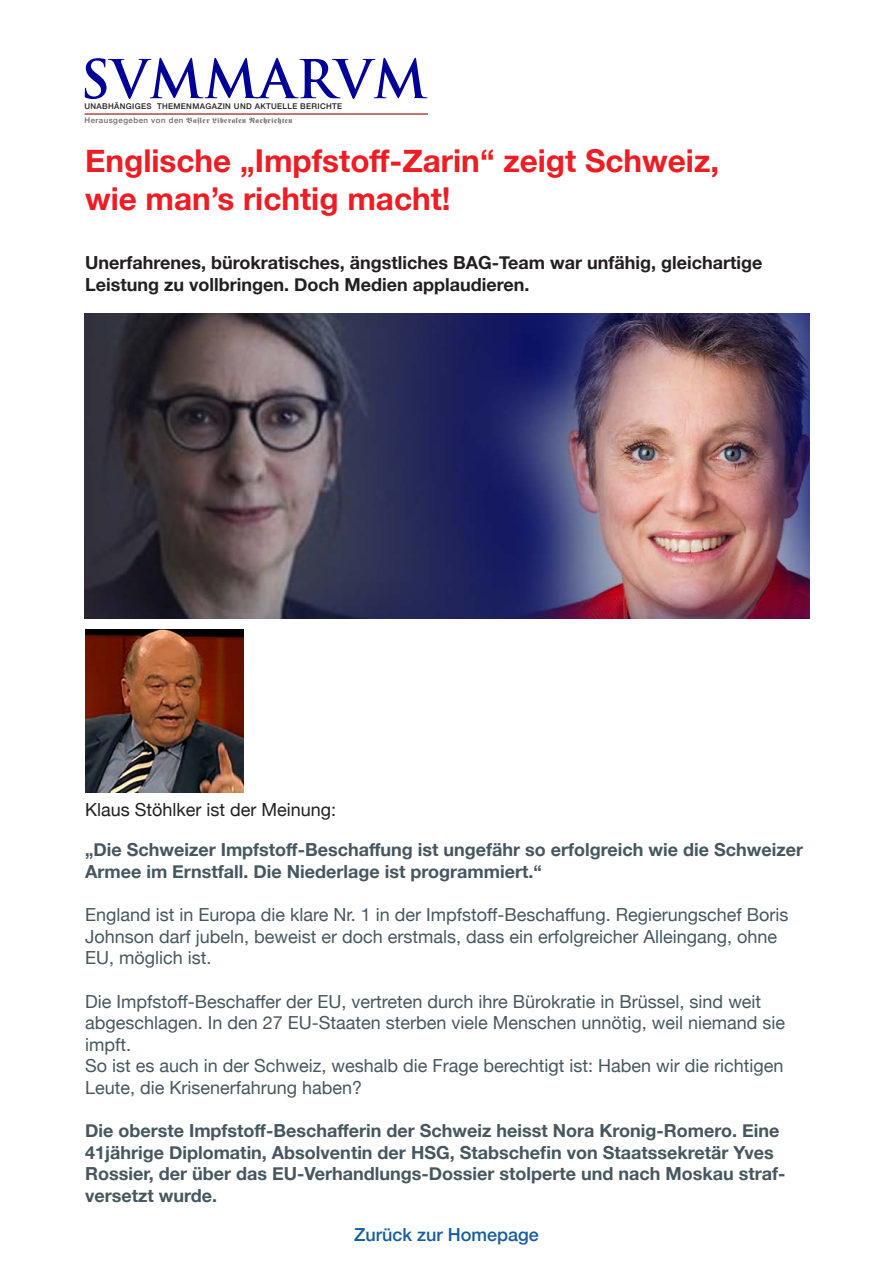
<style>
.page{position:relative;width:893px;height:1263px;background:#fff}
.page>*{position:absolute;margin:0;border:0;box-sizing:border-box;transform-origin:0 0}
.t1{font:700 52.05px "Trajan Pro";letter-spacing:.01em;color:#000096}
.t2{font:700 31.5px "Helvetica Neue";color:#ee1d23}
.t3{font:18px/21.6px "Helvetica Neue";color:#465760}
.t4{font:700 18px/21.6px "Helvetica Neue";color:#465760}
.t5{font:700 18px/21.6px "Helvetica Neue";color:#231f20}
.t6{font:18px "Helvetica Neue";color:#231f20}
.t7{font:500 18px "Helvetica Neue";color:#175d9e}
.t8{font:7.95px "Fraktur";letter-spacing:.07em;color:#6b6b6e}
.t9{font:500 7.95px "Helvetica Neue";letter-spacing:.045em;color:#231f20}
.s1{font-family:"Helvetica Neue";font-weight:500}
</style>
<div class="page">
<hr style="left:84px;top:113px;width:344px;height:2px;background:#a92b30">
<img style="left:85px;top:629px;width:159px;height:163px">
<img style="left:85px;top:314px;width:724px;height:305px">
<h1 class="t1" style="left:80px;top:47px;width:349px">SVMMARVM</h1>
<p class="t9" style="left:84px;top:100px;width:259px">UNABHÄNGIGES THEMENMAGAZIN UND AKTUELLE BERICHTE</p>
<p class="t8" style="left:85px;top:116px;width:209px"><span class="s1">Herausgegeben von den</span> Basler Liberalen Nachrichten</p>
<p class="t2" style="left:85px;top:136px;width:636px">Englische „Impfstoff-Zarin“ zeigt Schweiz,</p>
<p class="t2" style="left:85px;top:174px;width:367px">wie man’s richtig macht!</p>
<p class="t5" style="left:85px;top:253px;width:679px">Unerfahrenes, bürokratisches, ängstliches BAG-Team war unfähig, gleichartige<br>Leistung zu vollbringen. Doch Medien applaudieren.</p>
<p class="t6" style="left:85px;top:797px;width:253px">Klaus Stöhlker ist der Meinung:</p>
<p class="t4" style="left:85px;top:840px;width:720px">„Die Schweizer Impfstoff-Beschaffung ist ungefähr so erfolgreich wie die Schweizer<br>Armee im Ernstfall. Die Niederlage ist programmiert.“</p>
<p class="t3" style="left:85px;top:905px;width:705px">England ist in Europa die klare Nr. 1 in der Impfstoff-Beschaffung. Regierungschef Boris<br>Johnson darf jubeln, beweist er doch erstmals, dass ein erfolgreicher Alleingang, ohne<br>EU, möglich ist.</p>
<p class="t3" style="left:85px;top:991px;width:702px">Die Impfstoff-Beschaffer der EU, vertreten durch ihre Bürokratie in Brüssel, sind weit abgeschlagen. In den 27 EU-Staaten sterben viele Menschen unnötig, weil niemand sie impft.</p>
<p class="t3" style="left:85px;top:1056px;width:700px">So ist es auch in der Schweiz, weshalb die Frage berechtigt ist: Haben wir die richtigen<br>Leute, die Krisenerfahrung haben?</p>
<p class="t4" style="left:85px;top:1120px;width:702px">Die oberste Impfstoff-Beschafferin der Schweiz heisst Nora Kronig-Romero. Eine 41jährige Diplomatin, Absolventin der HSG, Stabschefin von Staatssekretär Yves Rossier, der über das EU-Verhandlungs-Dossier stolperte und nach Moskau straf&shy;versetzt wurde.</p>
<p class="t7" style="left:354px;top:1220px;width:186px">Zurück zur Homepage</p>
</div>
